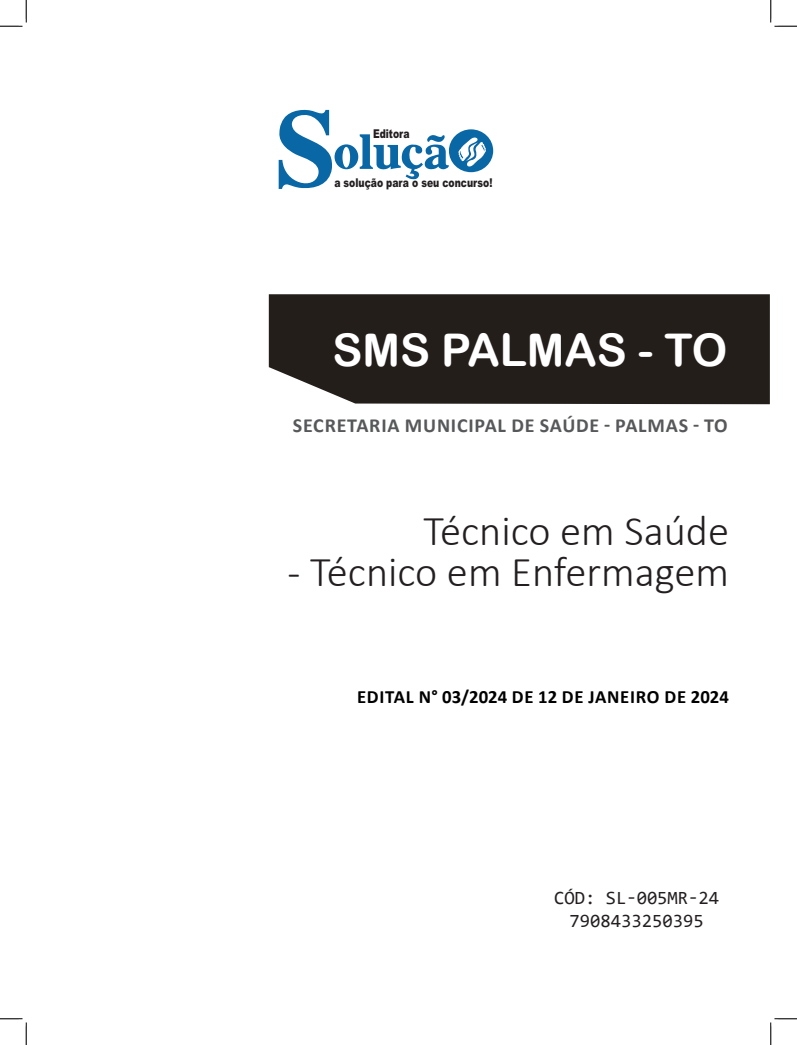
<style>
.page{position:relative;width:797px;height:1045px;background:#fff}
.page>*{position:absolute;margin:0;border:0;box-sizing:border-box;transform-origin:0 0}
.TÍTULO{font:45px "Arial Rounded MT Bold";color:#fff}
.CARGO{font:300 42.5px "Calibri";color:#231f20}
.SUBTÍTULO{font:700 20px "Calibri";letter-spacing:.04em;color:#57585a}
.EDITAL{font:700 18.75px "Calibri";letter-spacing:.035em;color:#000}
.SKU_CÓD{font:18.75px "Consolas";color:#231f20}
.t1{font:900 12.12px "Arial";color:#231f20;scale:.76 1}
</style>
<div class="page">
<div style="left:269px;top:294px;width:500px;height:110px;background:#241e1b"></div>
<svg style="left:279px;top:110px;width:214px;height:79px"></svg>
<svg style="left:0;top:0;width:27px;height:27px"></svg>
<svg style="left:0;top:1018px;width:27px;height:27px"></svg>
<svg style="left:770px;top:0;width:27px;height:27px"></svg>
<svg style="left:770px;top:1018px;width:27px;height:27px"></svg>
<p class="t1" style="left:373px;top:125px;width:50px">Editora</p>
<p class="t1" style="left:334px;top:174px;width:210px">a solução para o seu concurso!</p>
<p class="TÍTULO" style="left:332px;top:323px;width:396px">SMS PALMAS - TO</p>
<p class="SUBTÍTULO" style="left:293px;top:411px;width:436px">SECRETARIA MUNICIPAL DE SAÚDE - PALMAS - TO</p>
<p class="CARGO" style="left:423px;top:504px;width:307px">Técnico em Saúde</p>
<p class="CARGO" style="left:288px;top:545px;width:443px">- Técnico em Enfermagem</p>
<p class="EDITAL" style="left:357px;top:683px;width:373px">EDITAL N° 03/2024 DE 12 DE JANEIRO DE 2024</p>
<p class="SKU_CÓD" style="left:554px;top:885px;width:166px">CÓD: SL-005MR-24</p>
<p class="SKU_CÓD" style="left:569px;top:907px;width:136px">7908433250395</p>
</div>
